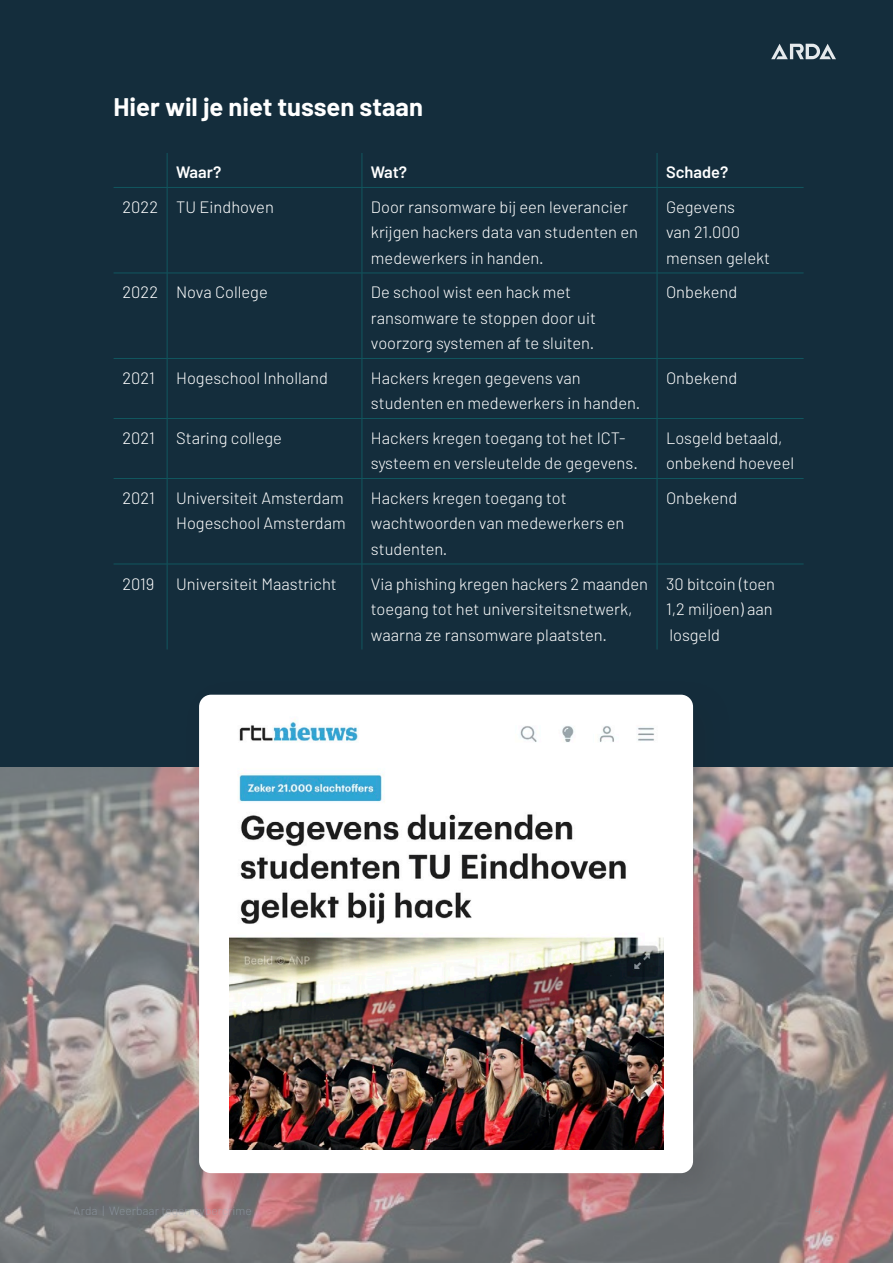
<style>
.page{position:relative;width:893px;height:1263px;background:#fff}
.page>*{position:absolute;margin:0;border:0;box-sizing:border-box;transform-origin:0 0}
.Main_kop_2{font:700 25.5px "Barlow";color:#fff}
.Brood{font:300 16.5px/25.5px "Barlow";color:#fff}
.Subkop{font:600 16.5px "Barlow";color:#fff}
.t1{font:300 12px "Barlow";color:#868d95}
</style>
<div class="page">
<img style="left:0;top:766px;width:893px;height:497px">
<div style="left:0;top:0;width:893px;height:766px;background:#142d3c"></div>
<div style="left:181px;top:676px;width:554px;height:539px;background:#231f20;opacity:.15"></div>
<div style="left:199px;top:695px;width:494px;height:478px;background:#fff;border-radius:12px"></div>
<hr style="left:167px;top:153px;width:1px;height:34px;background:#11575f">
<hr style="left:362px;top:153px;width:1px;height:34px;background:#11575f">
<hr style="left:657px;top:153px;width:1px;height:34px;background:#11575f">
<hr style="left:114px;top:187px;width:53px;height:1px;background:#11575f">
<hr style="left:167px;top:187px;width:195px;height:1px;background:#11575f">
<hr style="left:167px;top:188px;width:1px;height:85px;background:#11575f">
<hr style="left:362px;top:187px;width:295px;height:1px;background:#11575f">
<hr style="left:362px;top:188px;width:1px;height:85px;background:#11575f">
<hr style="left:657px;top:187px;width:147px;height:1px;background:#11575f">
<hr style="left:657px;top:188px;width:1px;height:85px;background:#11575f">
<hr style="left:114px;top:273px;width:53px;height:1px;background:#11575f">
<hr style="left:167px;top:273px;width:195px;height:1px;background:#11575f">
<hr style="left:167px;top:273px;width:1px;height:85px;background:#11575f">
<hr style="left:362px;top:273px;width:295px;height:1px;background:#11575f">
<hr style="left:362px;top:273px;width:1px;height:85px;background:#11575f">
<hr style="left:657px;top:273px;width:147px;height:1px;background:#11575f">
<hr style="left:657px;top:273px;width:1px;height:85px;background:#11575f">
<hr style="left:114px;top:358px;width:53px;height:1px;background:#11575f">
<hr style="left:167px;top:358px;width:195px;height:1px;background:#11575f">
<hr style="left:167px;top:359px;width:1px;height:59px;background:#11575f">
<hr style="left:362px;top:358px;width:295px;height:1px;background:#11575f">
<hr style="left:362px;top:359px;width:1px;height:59px;background:#11575f">
<hr style="left:657px;top:358px;width:147px;height:1px;background:#11575f">
<hr style="left:657px;top:359px;width:1px;height:59px;background:#11575f">
<hr style="left:114px;top:418px;width:53px;height:1px;background:#11575f">
<hr style="left:167px;top:418px;width:195px;height:1px;background:#11575f">
<hr style="left:167px;top:419px;width:1px;height:59px;background:#11575f">
<hr style="left:362px;top:418px;width:295px;height:1px;background:#11575f">
<hr style="left:362px;top:419px;width:1px;height:59px;background:#11575f">
<hr style="left:657px;top:418px;width:147px;height:1px;background:#11575f">
<hr style="left:657px;top:419px;width:1px;height:59px;background:#11575f">
<hr style="left:114px;top:478px;width:53px;height:1px;background:#11575f">
<hr style="left:167px;top:478px;width:195px;height:1px;background:#11575f">
<hr style="left:167px;top:479px;width:1px;height:85px;background:#11575f">
<hr style="left:362px;top:478px;width:295px;height:1px;background:#11575f">
<hr style="left:362px;top:479px;width:1px;height:85px;background:#11575f">
<hr style="left:657px;top:478px;width:147px;height:1px;background:#11575f">
<hr style="left:657px;top:479px;width:1px;height:85px;background:#11575f">
<hr style="left:114px;top:564px;width:53px;height:1px;background:#11575f">
<hr style="left:167px;top:564px;width:195px;height:1px;background:#11575f">
<hr style="left:167px;top:564px;width:1px;height:85px;background:#11575f">
<hr style="left:362px;top:564px;width:295px;height:1px;background:#11575f">
<hr style="left:362px;top:564px;width:1px;height:85px;background:#11575f">
<hr style="left:657px;top:564px;width:147px;height:1px;background:#11575f">
<hr style="left:657px;top:564px;width:1px;height:85px;background:#11575f">
<img style="left:230px;top:719px;width:433px;height:431px">
<svg style="left:771px;top:44px;width:65px;height:15px"></svg>
<p class="Main_kop_2" style="left:114px;top:90px;width:311px">Hier wil je niet tussen staan</p>
<p class="Subkop" style="left:176px;top:162px;width:47px">Waar?</p>
<p class="Subkop" style="left:371px;top:162px;width:38px">Wat?</p>
<p class="Subkop" style="left:666px;top:162px;width:64px">Schade?</p>
<p class="Brood" style="left:123px;top:194px;width:37px">2022</p>
<p class="Brood" style="left:176px;top:194px;width:99px">TU Eindhoven</p>
<p class="Brood" style="left:371px;top:194px;width:268px">Door ransomware bij een leverancier krijgen hackers data van studenten en medewerkers in handen.</p>
<p class="Brood" style="left:666px;top:194px;width:106px">Gegevens<br>van 21.000 mensen gelekt</p>
<p class="Brood" style="left:123px;top:279px;width:37px">2022</p>
<p class="Brood" style="left:176px;top:279px;width:93px">Nova College</p>
<p class="Brood" style="left:371px;top:279px;width:227px">De school wist een hack met ransomware te stoppen door uit voorzorg systemen af te sluiten.</p>
<p class="Brood" style="left:666px;top:279px;width:73px">Onbekend</p>
<p class="Brood" style="left:123px;top:365px;width:34px">2021</p>
<p class="Brood" style="left:176px;top:365px;width:153px">Hogeschool Inholland</p>
<p class="Brood" style="left:371px;top:365px;width:271px">Hackers kregen gegevens van studenten en medewerkers in handen.</p>
<p class="Brood" style="left:666px;top:365px;width:73px">Onbekend</p>
<p class="Brood" style="left:123px;top:425px;width:34px">2021</p>
<p class="Brood" style="left:176px;top:425px;width:107px">Staring college</p>
<p class="Brood" style="left:371px;top:425px;width:268px">Hackers kregen toegang tot het ICT&shy;systeem en versleutelde de gegevens.</p>
<p class="Brood" style="left:666px;top:425px;width:118px">Losgeld betaald,</p>
<p class="Brood" style="left:666px;top:450px;width:130px">onbekend hoeveel</p>
<p class="Brood" style="left:123px;top:485px;width:34px">2021</p>
<p class="Brood" style="left:176px;top:485px;width:169px">Universiteit Amsterdam</p>
<p class="Brood" style="left:176px;top:510px;width:171px">Hogeschool Amsterdam</p>
<p class="Brood" style="left:371px;top:485px;width:255px">Hackers kregen toegang tot wachtwoorden van medewerkers en studenten.</p>
<p class="Brood" style="left:666px;top:485px;width:73px">Onbekend</p>
<p class="Brood" style="left:123px;top:570px;width:33px">2019</p>
<p class="Brood" style="left:176px;top:570px;width:162px">Universiteit Maastricht</p>
<p class="Brood" style="left:371px;top:570px;width:279px">Via phishing kregen hackers 2 maanden toegang tot het universiteitsnetwerk, waarna ze ransomware plaatsten.</p>
<p class="Brood" style="left:666px;top:570px;width:111px">30 bitcoin (toen<br>1,2 miljoen) aan</p>
<p class="Brood" style="left:669px;top:621px;width:52px">losgeld</p>
<p class="t1" style="left:74px;top:1203px;width:179px">Arda | Weerbaar tegen cybercrime</p>
</div>
